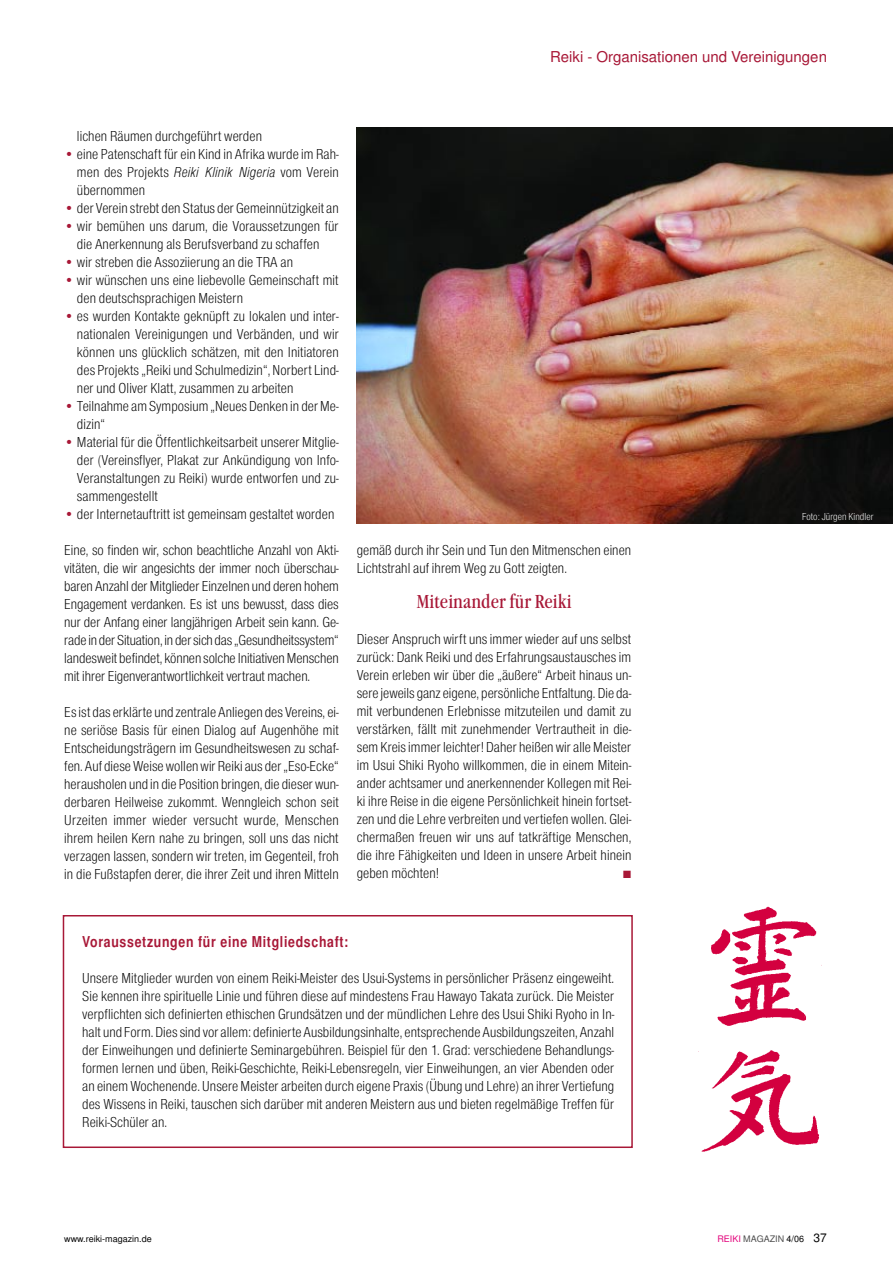
<style>
.page{position:relative;width:893px;height:1263px;background:#fff}
.page>*{position:absolute;margin:0;border:0;box-sizing:border-box;transform-origin:0 0}
.t1{font:19.5px "Garamond Nova Cond";color:#a81837}
.t2{font:15px/18px "Sans Cond LH Regular";letter-spacing:.005em;color:#000;text-align:justify}
.t3{font:700 15px "Sans Cond";letter-spacing:.045em;color:#a81837}
.t4{font:15px "Sans";color:#a81837}
.t5{font:10.5px "Sans Cond LH Regular";letter-spacing:.005em;color:#fff}
.t6{font:10.5px "Zapf Dingbats";color:#a81837}
.t7{font:9px "Sans";color:#000}
.t8{font:9px "Sans";color:#4d4d4d}
.s1{color:#a81837}
.s2{font-family:"Sans Cond LH Italic"}
.s3{color:#e3007b}
.s4{color:#000}
.s5{font-size:12px;color:#000}
</style>
<div class="page">
<img style="left:698px;top:906px;width:124px;height:246px">
<div style="left:63px;top:915px;width:569px;height:233px;border:2px solid #a81837"></div>
<img style="left:356px;top:128px;width:536px;height:396px">
<p class="t4" style="left:550px;top:51px;width:278px">Reiki - Organisationen und Vereinigungen</p>
<p class="t2" style="left:77px;top:129px;width:186px">lichen Räumen durchgeführt werden</p>
<p class="t2" style="left:77px;top:147px;width:263px;text-indent:-13px"><span class="s1">•</span> eine Patenschaft für ein Kind in Afrika wurde im Rah&shy;men des Projekts <span class="s2">Reiki Klinik Nigeria</span> vom Verein übernommen</p>
<p class="t2" style="left:64px;top:201px;width:276px"><span class="s1">•</span> der Verein strebt den Status der Gemeinnützigkeit an</p>
<p class="t2" style="left:64px;top:219px;width:276px;text-align:center"><span class="s1">•</span> wir bemühen uns darum, die Voraussetzungen für die Anerkennung als Berufsverband zu schaffen</p>
<p class="t2" style="left:64px;top:255px;width:230px"><span class="s1">•</span> wir streben die Assoziierung an die TRA an</p>
<p class="t2" style="left:77px;top:273px;width:263px;text-indent:-13px"><span class="s1">•</span> wir wünschen uns eine liebevolle Gemeinschaft mit den deutschsprachigen Meistern</p>
<p class="t2" style="left:77px;top:309px;width:263px;text-indent:-13px"><span class="s1">•</span> es wurden Kontakte geknüpft zu lokalen und inter&shy;nationalen Vereinigungen und Verbänden, und wir können uns glücklich schätzen, mit den Initiatoren des Projekts „Reiki und Schulmedizin“, Norbert Lind&shy;ner und Oliver Klatt, zusammen zu arbeiten</p>
<p class="t2" style="left:77px;top:399px;width:263px;text-indent:-13px"><span class="s1">•</span> Teilnahme am Symposium „Neues Denken in der Me&shy;dizin“</p>
<p class="t2" style="left:77px;top:435px;width:263px;text-indent:-13px"><span class="s1">•</span> Material für die Öffentlichkeitsarbeit unserer Mitglie&shy;der (Vereinsflyer, Plakat zur Ankündigung von Info-Veranstaltungen zu Reiki) wurde entworfen und zu&shy;sammengestellt</p>
<p class="t2" style="left:64px;top:507px;width:272px"><span class="s1">•</span> der Internetauftritt ist gemeinsam gestaltet worden</p>
<p class="t2" style="left:64px;top:543px;width:276px">Eine, so finden wir, schon beachtliche Anzahl von Akti&shy;vitäten, die wir angesichts der immer noch überschau&shy;baren Anzahl der Mitglieder Einzelnen und deren hohem Engagement verdanken. Es ist uns bewusst, dass dies nur der Anfang einer langjährigen Arbeit sein kann. Ge&shy;rade in der Situation, in der sich das „Gesundheitssystem“ landesweit befindet, können solche Initiativen Menschen mit ihrer Eigenverantwortlichkeit vertraut machen.</p>
<p class="t2" style="left:64px;top:705px;width:276px">Es ist das erklärte und zentrale Anliegen des Vereins, ei&shy;ne seriöse Basis für einen Dialog auf Augenhöhe mit Entscheidungsträgern im Gesundheitswesen zu schaf&shy;fen. Auf diese Weise wollen wir Reiki aus der „Eso-Ecke“ herausholen und in die Position bringen, die dieser wun&shy;derbaren Heilweise zukommt. Wenngleich schon seit Urzeiten immer wieder versucht wurde, Menschen ihrem heilen Kern nahe zu bringen, soll uns das nicht verzagen lassen, sondern wir treten, im Gegenteil, froh in die Fußstapfen derer, die ihrer Zeit und ihren Mitteln</p>
<p class="t2" style="left:357px;top:542px;width:276px">gemäß durch ihr Sein und Tun den Mitmenschen einen<br>Lichtstrahl auf ihrem Weg zu Gott zeigten.</p>
<h1 class="t1" style="left:416px;top:594px;width:157px">Miteinander für Reiki</h1>
<p class="t2" style="left:357px;top:631px;width:276px">Dieser Anspruch wirft uns immer wieder auf uns selbst zurück: Dank Reiki und des Erfahrungsaustausches im Verein erleben wir über die „äußere“ Arbeit hinaus un&shy;sere jeweils ganz eigene, persönliche Entfaltung. Die da&shy;mit verbundenen Erlebnisse mitzuteilen und damit zu verstärken, fällt mit zunehmender Vertrautheit in die&shy;sem Kreis immer leichter! Daher heißen wir alle Meister im Usui Shiki Ryoho willkommen, die in einem Mitein&shy;ander achtsamer und anerkennender Kollegen mit Rei&shy;ki ihre Reise in die eigene Persönlichkeit hinein fortset&shy;zen und die Lehre verbreiten und vertiefen wollen. Glei&shy;chermaßen freuen wir uns auf tatkräftige Menschen, die ihre Fähigkeiten und Ideen in unsere Arbeit hinein geben möchten!</p>
<p class="t6" style="left:623px;top:869px;width:9px">■</p>
<p class="t5" style="left:802px;top:513px;width:73px">Foto: Jürgen Kindler</p>
<p class="t3" style="left:82px;top:937px;width:268px">Voraussetzungen für eine Mitgliedschaft:</p>
<p class="t2" style="left:82px;top:971px;width:533px">Unsere Mitglieder wurden von einem Reiki-Meister des Usui-Systems in persönlicher Präsenz eingeweiht.<br>Sie kennen ihre spirituelle Linie und führen diese auf mindestens Frau Hawayo Takata zurück. Die Meister verpflichten sich definierten ethischen Grundsätzen und der mündlichen Lehre des Usui Shiki Ryoho in In&shy;halt und Form. Dies sind vor allem: definierte Ausbildungsinhalte, entsprechende Ausbildungszeiten, Anzahl der Einweihungen und definierte Seminargebühren. Beispiel für den 1. Grad: verschiedene Behandlungs&shy;formen lernen und üben, Reiki-Geschichte, Reiki-Lebensregeln, vier Einweihungen, an vier Abenden oder an einem Wochenende. Unsere Meister arbeiten durch eigene Praxis (Übung und Lehre) an ihrer Vertiefung des Wissens in Reiki, tauschen sich darüber mit anderen Meistern aus und bieten regelmäßige Treffen für Reiki-Schüler an.</p>
<p class="t7" style="left:64px;top:1236px;width:89px">www.reiki-magazin.de</p>
<p class="t8" style="left:717px;top:1236px;width:111px"><span class="s3">REIKI</span> MAGAZIN <span class="s4">4/06</span> <span class="s5">37</span></p>
</div>
